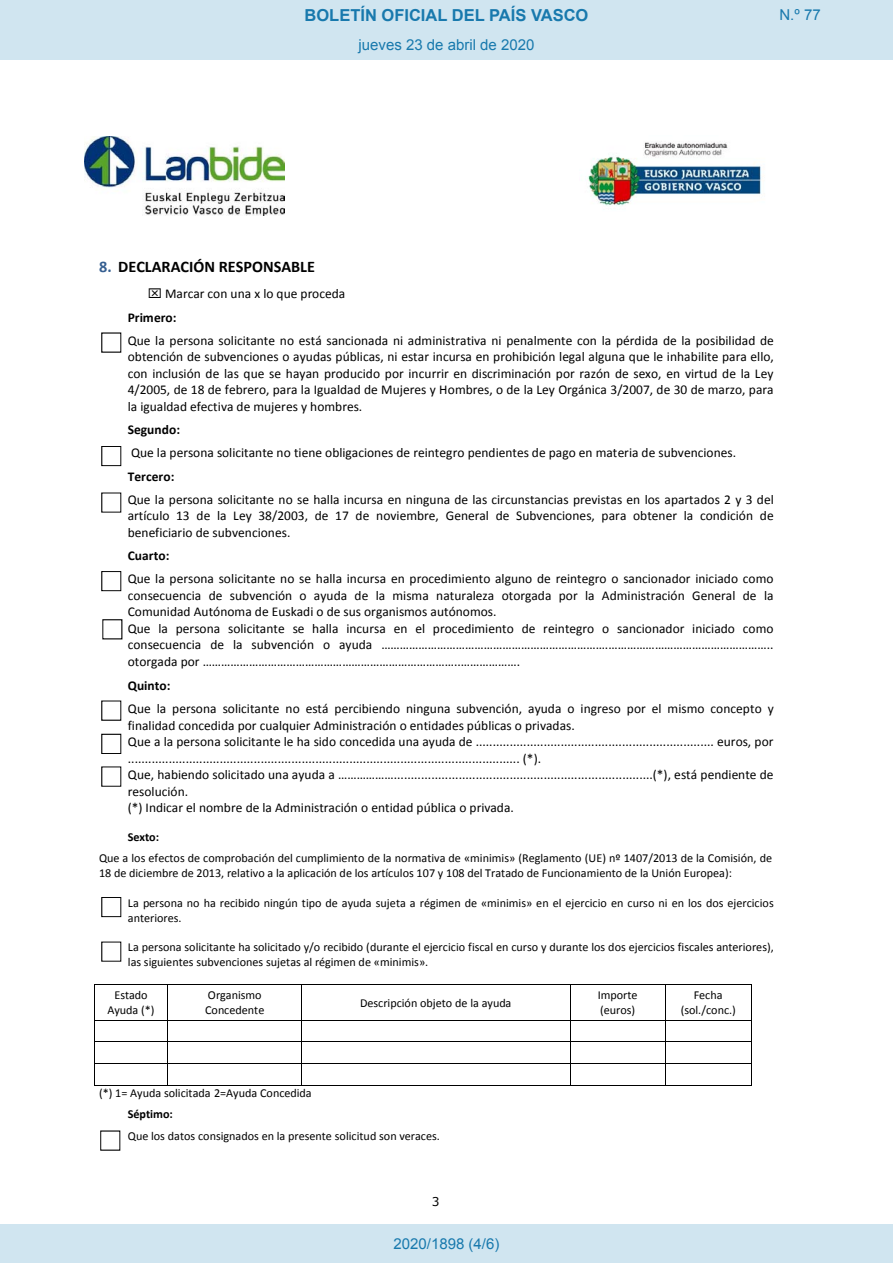
<style>
.page{position:relative;width:893px;height:1263px;background:#fff}
.page>*{position:absolute;margin:0;border:0;box-sizing:border-box;transform-origin:0 0}
.t1{font:700 16.5px "Arial";color:#1879ad}
.t2{font:700 16.2px "Calibri";color:#000}
.Paginacion_Centro{font:15px "Arial";color:#1879ad}
.t3{font:13.5px/16.5px "Calibri";letter-spacing:.005em;color:#000}
.t4{font:12.15px/14.7px "Calibri";color:#000}
.t5{font:12.15px "Verdana";color:#000}
.s1{color:#365f91}
.s2{font-weight:700}
</style>
<div class="page">
<img style="left:587px;top:142px;width:175px;height:64px">
<img style="left:85px;top:136px;width:199px;height:80px">
<hr style="left:95px;top:984px;width:73px;height:1px;background:#000">
<hr style="left:168px;top:984px;width:134px;height:1px;background:#000">
<hr style="left:302px;top:984px;width:268px;height:1px;background:#000">
<hr style="left:570px;top:984px;width:95px;height:1px;background:#000">
<hr style="left:666px;top:984px;width:85px;height:1px;background:#000">
<hr style="left:94px;top:985px;width:1px;height:35px;background:#000">
<hr style="left:168px;top:985px;width:1px;height:35px;background:#000">
<hr style="left:302px;top:985px;width:1px;height:35px;background:#000">
<hr style="left:570px;top:985px;width:1px;height:35px;background:#000">
<hr style="left:665px;top:985px;width:1px;height:35px;background:#000">
<hr style="left:751px;top:985px;width:1px;height:35px;background:#000">
<hr style="left:95px;top:1020px;width:73px;height:1px;background:#000">
<hr style="left:168px;top:1020px;width:134px;height:1px;background:#000">
<hr style="left:302px;top:1020px;width:268px;height:1px;background:#000">
<hr style="left:570px;top:1020px;width:95px;height:1px;background:#000">
<hr style="left:666px;top:1020px;width:85px;height:1px;background:#000">
<hr style="left:95px;top:1041px;width:73px;height:1px;background:#000">
<hr style="left:168px;top:1041px;width:134px;height:1px;background:#000">
<hr style="left:302px;top:1041px;width:268px;height:1px;background:#000">
<hr style="left:570px;top:1041px;width:95px;height:1px;background:#000">
<hr style="left:666px;top:1041px;width:85px;height:1px;background:#000">
<hr style="left:95px;top:1063px;width:73px;height:1px;background:#000">
<hr style="left:168px;top:1063px;width:134px;height:1px;background:#000">
<hr style="left:302px;top:1063px;width:268px;height:1px;background:#000">
<hr style="left:570px;top:1063px;width:95px;height:1px;background:#000">
<hr style="left:666px;top:1063px;width:85px;height:1px;background:#000">
<svg style="left:94px;top:1020px;width:1px;height:66px"></svg>
<hr style="left:95px;top:1085px;width:73px;height:1px;background:#000">
<hr style="left:168px;top:1085px;width:134px;height:1px;background:#000">
<hr style="left:302px;top:1085px;width:268px;height:1px;background:#000">
<svg style="left:570px;top:1021px;width:1px;height:64px"></svg>
<hr style="left:570px;top:1085px;width:95px;height:1px;background:#000">
<svg style="left:665px;top:1020px;width:1px;height:66px"></svg>
<hr style="left:666px;top:1085px;width:85px;height:1px;background:#000">
<svg style="left:751px;top:1020px;width:1px;height:66px"></svg>
<svg style="left:101px;top:332px;width:20px;height:21px"></svg>
<svg style="left:101px;top:446px;width:20px;height:20px"></svg>
<svg style="left:101px;top:700px;width:20px;height:21px"></svg>
<svg style="left:101px;top:766px;width:20px;height:21px"></svg>
<svg style="left:101px;top:734px;width:20px;height:20px"></svg>
<svg style="left:101px;top:571px;width:20px;height:20px"></svg>
<svg style="left:102px;top:619px;width:20px;height:20px"></svg>
<svg style="left:101px;top:492px;width:20px;height:21px"></svg>
<svg style="left:101px;top:897px;width:20px;height:20px"></svg>
<svg style="left:101px;top:941px;width:20px;height:21px"></svg>
<svg style="left:100px;top:1130px;width:20px;height:21px"></svg>
<div style="left:0;top:0;width:893px;height:60px;background:#d0e5f0"></div>
<div style="left:0;top:1225px;width:893px;height:38px;background:#d0e5f0"></div>
<p class="t1" style="left:305px;top:4px;width:285px">BOLETÍN OFICIAL DEL PAÍS VASCO</p>
<p class="Paginacion_Centro" style="left:779px;top:5px;width:43px">N.º 77</p>
<p class="Paginacion_Centro" style="left:358px;top:35px;width:177px">jueves 23 de abril de 2020</p>
<p class="t2" style="left:99px;top:256px;width:217px"><span class="s1">8.</span> DECLARACIÓN RESPONSABLE</p>
<p class="t3" style="left:128px;top:282px;width:648px;line-height:23.2px;text-indent:37px">Marcar con una x lo que proceda<br><span class="s2">Primero:<br></span>Que la persona solicitante no está sancionada ni administrativa ni penalmente con la pérdida de la posibilidad de</p>
<p class="t3" style="left:128px;top:349px;width:648px;text-align:justify">obtención de subvenciones o ayudas públicas, ni estar incursa en prohibición legal alguna que le inhabilite para ello, con inclusión de las que se hayan producido por incurrir en discriminación por razón de sexo, en virtud de la Ley 4/2005, de 18 de febrero, para la Igualdad de Mujeres y Hombres, o de la Ley Orgánica 3/2007, de 30 de marzo, para la igualdad efectiva de mujeres y hombres.</p>
<p class="t3" style="left:128px;top:418px;width:647px;line-height:23.2px"><span class="s2">Segundo:<br></span>Que la persona solicitante no tiene obligaciones de reintegro pendientes de pago en materia de subvenciones.<br><span class="s2">Tercero:<br></span>Que la persona solicitante no se halla incursa en ninguna de las circunstancias previstas en los apartados 2 y 3 del</p>
<p class="t3" style="left:128px;top:507px;width:647px">artículo 13 de la Ley 38/2003, de 17 de noviembre, General de Subvenciones, para obtener la condición de beneficiario de subvenciones.</p>
<p class="t3" style="left:128px;top:544px;width:647px;line-height:23.1px"><span class="s2">Cuarto:<br></span>Que la persona solicitante no se halla incursa en procedimiento alguno de reintegro o sancionador iniciado como</p>
<p class="t3" style="left:128px;top:587px;width:647px">consecuencia de subvención o ayuda de la misma naturaleza otorgada por la Administración General de la Comunidad Autónoma de Euskadi o de sus organismos autónomos.<br>Que la persona solicitante se halla incursa en el procedimiento de reintegro o sancionador iniciado como consecuencia de la subvención o ayuda ……………………………………………………………….…………………………………………….. otorgada por ………………………………………………………………………..……………….</p>
<p class="t3" style="left:128px;top:674px;width:648px;line-height:23.4px"><span class="s2">Quinto:<br></span>Que la persona solicitante no está percibiendo ninguna subvención, ayuda o ingreso por el mismo concepto y</p>
<p class="t3" style="left:128px;top:717px;width:647px">finalidad concedida por cualquier Administración o entidades públicas o privadas.<br>Que a la persona solicitante le ha sido concedida una ayuda de ...................................................................... euros, por ................................................................................................................... (*).<br>Que, habiendo solicitado una ayuda a ………………............................................................................(*), está pendiente de resolución.<br>(*) Indicar el nombre de la Administración o entidad pública o privada.</p>
<p class="t4" style="left:99px;top:826px;width:675px;line-height:21.6px;text-indent:29px"><span class="s2">Sexto:<br></span>Que a los efectos de comprobación del cumplimiento de la normativa de «minimis» (Reglamento (UE) nº 1407/2013 de la Comisión, de</p>
<p class="t4" style="left:99px;top:866px;width:634px">18 de diciembre de 2013, relativo a la aplicación de los artículos 107 y 108 del Tratado de Funcionamiento de la Unión Europea):</p>
<p class="t4" style="left:128px;top:895px;width:647px">La persona no ha recibido ningún tipo de ayuda sujeta a régimen de «minimis» en el ejercicio en curso ni en los dos ejercicios anteriores.</p>
<p class="t4" style="left:128px;top:940px;width:647px">La persona solicitante ha solicitado y/o recibido (durante el ejercicio fiscal en curso y durante los dos ejercicios fiscales anteriores), las siguientes subvenciones sujetas al régimen de «minimis».</p>
<p class="t4" style="left:107px;top:988px;width:49px;text-align:center">Estado<br>Ayuda (*)</p>
<p class="t4" style="left:205px;top:988px;width:61px">Organismo<br>Concedente</p>
<p class="t4" style="left:360px;top:995px;width:153px">Descripción objeto de la ayuda</p>
<p class="t4" style="left:598px;top:988px;width:41px">Importe (euros)</p>
<p class="t4" style="left:681px;top:988px;width:57px;text-align:center">Fecha (sol./conc.)</p>
<p class="t4" style="left:128px;top:1082px;width:314px;line-height:21.6px;text-indent:-29px">(*) 1= Ayuda solicitada 2=Ayuda Concedida<br><span class="s2">Séptimo:<br></span>Que los datos consignados en la presente solicitud son veraces.</p>
<p class="t5" style="left:432px;top:1193px;width:9px">3</p>
<p class="Paginacion_Centro" style="left:393px;top:1234px;width:107px">2020/1898 (4/6)</p>
</div>
